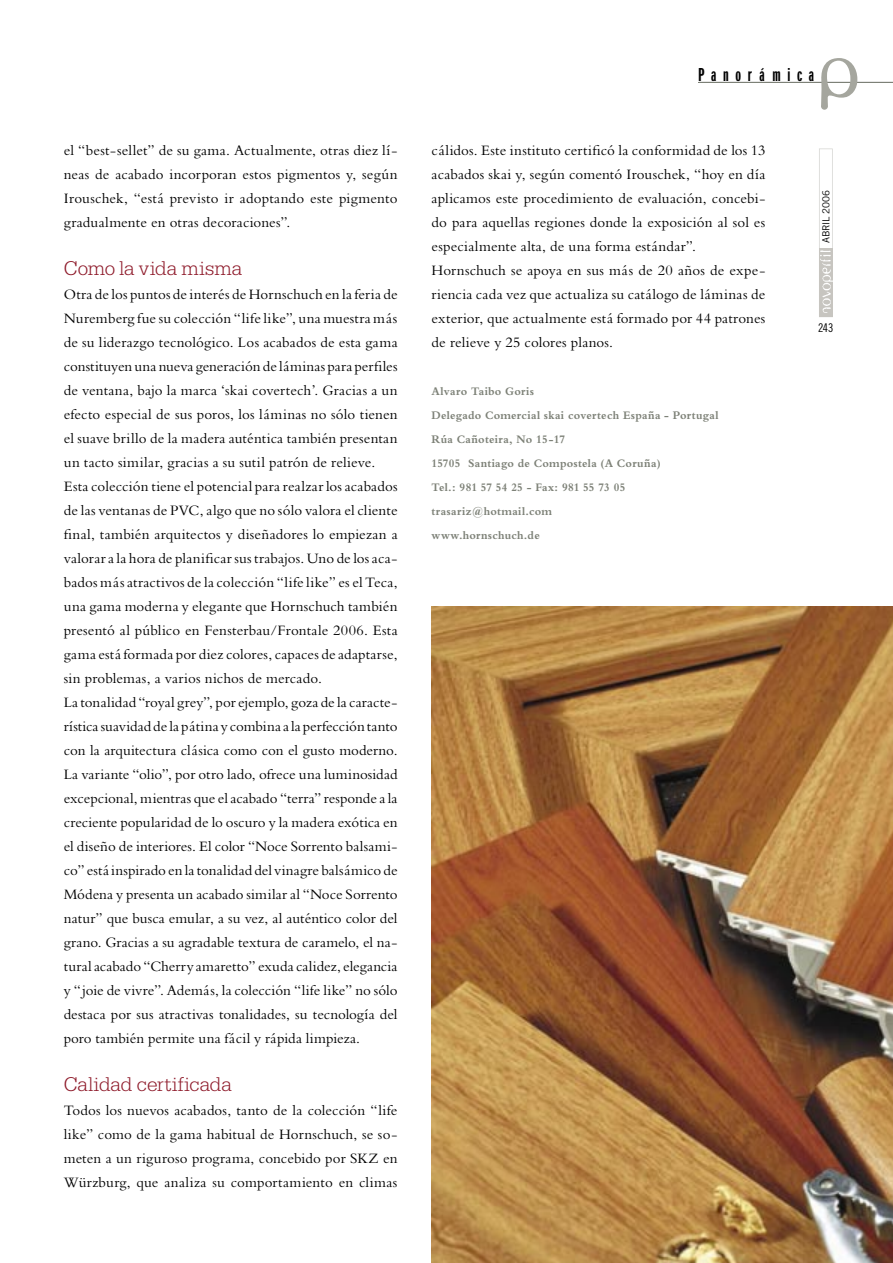
<style>
.page{position:relative;width:893px;height:1263px;background:#fff}
.page>*{position:absolute;margin:0;border:0;box-sizing:border-box;transform-origin:0 0}
.t1{font:66px "Bio Plasm LT";color:#a5a69e}
.t2{font:300 21px "Serifa";letter-spacing:-.005em;color:#8e1a2a}
.t3{font:19.5px "Franklin Gothic Demi X Cmpr";letter-spacing:.345em;color:#000}
.t4{font:15px/24px "Bembo";letter-spacing:.01em;color:#000;text-align:justify}
.t5{font:700 12px/24px "Bembo";letter-spacing:.02em;color:#7d8177;scale:.95 1}
.t6{font:12px "Trade Gothic Cond Eighteen";color:#000}
.t7{font:9.75px "Trade Gothic";letter-spacing:-.005em;color:#000}
</style>
<div class="page">
<svg style="left:819px;top:148px;width:14px;height:100px"></svg>
<div style="left:819px;top:248px;width:14px;height:69px;background:#c7c5c0"></div>
<img style="left:820px;top:250px;width:13px;height:63px">
<hr style="left:699px;top:82px;width:194px;height:1px;background:#7d8177">
<img style="left:432px;top:606px;width:461px;height:657px">
<p class="t4" style="left:64px;top:138px;width:335px">el “best-sellet” de su gama. Actualmente, otras diez lí&shy;neas de acabado incorporan estos pigmentos y, según Irouschek, “está previsto ir adoptando este pigmento gradualmente en otras decoraciones”.</p>
<h2 class="t2" style="left:64px;top:257px;width:180px">Como la vida misma</h2>
<p class="t4" style="left:64px;top:282px;width:335px;text-align:left">Otra de los puntos de interés de Hornschuch en la feria de Nuremberg fue su colección “life like”, una muestra más de su liderazgo tecnológico. Los acabados de esta gama constituyen una nueva generación de láminas para perfiles de ventana, bajo la marca ‘skai covertech’. Gracias a un efecto especial de sus poros, los láminas no sólo tienen el suave brillo de la madera auténtica también presentan un tacto similar, gracias a su sutil patrón de relieve.<br>Esta colección tiene el potencial para realzar los acabados de las ventanas de PVC, algo que no sólo valora el cliente final, también arquitectos y diseñadores lo empiezan a valorar a la hora de planificar sus trabajos. Uno de los aca&shy;bados más atractivos de la colección “life like” es el Teca, una gama moderna y elegante que Hornschuch también presentó al público en Fensterbau/Frontale 2006. Esta gama está formada por diez colores, capaces de adaptarse, sin problemas, a varios nichos de mercado.<br>La tonalidad “royal grey”, por ejemplo, goza de la caracte&shy;rística suavidad de la pátina y combina a la perfección tanto con la arquitectura clásica como con el gusto moderno.<br>La variante “olio”, por otro lado, ofrece una luminosidad excepcional, mientras que el acabado “terra” responde a la creciente popularidad de lo oscuro y la madera exótica en el diseño de interiores. El color “Noce Sorrento balsami&shy;co” está inspirado en la tonalidad del vinagre balsámico de Módena y presenta un acabado similar al “Noce Sorrento natur” que busca emular, a su vez, al auténtico color del grano. Gracias a su agradable textura de caramelo, el na&shy;tural acabado “Cherry amaretto” exuda calidez, elegancia y “joie de vivre”. Además, la colección “life like” no sólo destaca por sus atractivas tonalidades, su tecnología del poro también permite una fácil y rápida limpieza.</p>
<h2 class="t2" style="left:64px;top:1073px;width:170px">Calidad certificada</h2>
<p class="t4" style="left:64px;top:1098px;width:335px">Todos los nuevos acabados, tanto de la colección “life like” como de la gama habitual de Hornschuch, se so&shy;meten a un riguroso programa, concebido por SKZ en Würzburg, que analiza su comportamiento en climas</p>
<h3 class="t3" style="left:698px;top:64px;width:118px">Panorámica</h3>
<h1 class="t1" style="left:815px;top:28px;width:46px">p</h1>
<p class="t4" style="left:432px;top:138px;width:335px;text-align:left">cálidos. Este instituto certificó la conformidad de los 13 acabados skai y, según comentó Irouschek, “hoy en día aplicamos este procedimiento de evaluación, concebi&shy;do para aquellas regiones donde la exposición al sol es especialmente alta, de una forma estándar”.<br>Hornschuch se apoya en sus más de 20 años de expe&shy;riencia cada vez que actualiza su catálogo de láminas de exterior, que actualmente está formado por 44 patrones de relieve y 25 colores planos.</p>
<p class="t5" style="left:432px;top:379px;width:304px">Alvaro Taibo Goris<br>Delegado Comercial skai covertech España - Portugal<br>Rúa Cañoteira, No 15-17<br>15705 Santiago de Compostela (A Coruña)<br>Tel.: 981 57 54 25 - Fax: 981 55 73 05 trasariz@hotmail.com<br>www.hornschuch.de</p>
<p class="t7" style="left:820px;top:243px;width:55px;rotate:-90deg">ABRIL 2006</p>
<p class="t6" style="left:818px;top:320px;width:17px">243</p>
</div>
